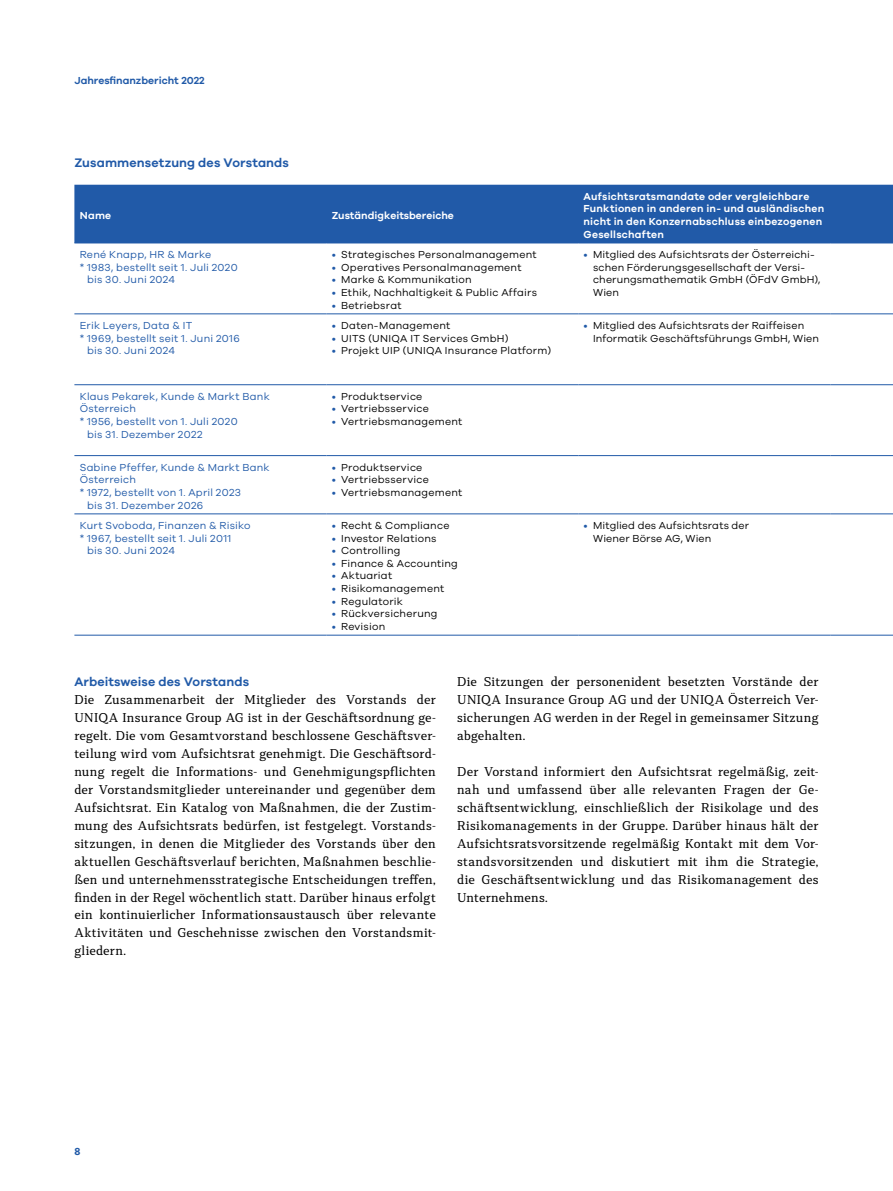
<style>
.page{position:relative;width:893px;height:1191px;background:#fff}
.page>*{position:absolute;margin:0;border:0;box-sizing:border-box;transform-origin:0 0}
.t1{font:12.75px/17.9px "Rolleston Text";letter-spacing:.01em;color:#000;text-align:justify}
.t2{font:600 12.75px "Galano";letter-spacing:.01em;color:#215aa8}
.t3{font:10.5px/12.6px "Galano";letter-spacing:.02em;color:#000}
.t4{font:10.5px "Galano";letter-spacing:.025em;color:#215aa8}
.t5{font:600 10.5px/12.6px "Galano";letter-spacing:.025em;color:#fff}
.t6{font:600 10.5px "Galano";color:#215aa8}
.t7{font:600 10.5px "Galano";color:#fff}
.s1{color:#215aa8}
</style>
<div class="page">
<div style="left:74px;top:185px;width:819px;height:58px;background:#215aa8"></div>
<hr style="left:74px;top:243px;width:252px;height:1px;background:#215aa8">
<hr style="left:326px;top:243px;width:252px;height:1px;background:#215aa8">
<hr style="left:578px;top:243px;width:252px;height:1px;background:#215aa8">
<hr style="left:830px;top:243px;width:63px;height:1px;background:#215aa8">
<hr style="left:74px;top:313px;width:252px;height:1px;background:#215aa8">
<hr style="left:326px;top:313px;width:252px;height:1px;background:#215aa8">
<hr style="left:578px;top:313px;width:252px;height:1px;background:#215aa8">
<hr style="left:830px;top:313px;width:63px;height:1px;background:#215aa8">
<hr style="left:74px;top:384px;width:252px;height:1px;background:#215aa8">
<hr style="left:326px;top:384px;width:252px;height:1px;background:#215aa8">
<hr style="left:578px;top:384px;width:252px;height:1px;background:#215aa8">
<hr style="left:830px;top:384px;width:63px;height:1px;background:#215aa8">
<hr style="left:74px;top:455px;width:252px;height:1px;background:#215aa8">
<hr style="left:326px;top:455px;width:252px;height:1px;background:#215aa8">
<hr style="left:578px;top:455px;width:252px;height:1px;background:#215aa8">
<hr style="left:830px;top:455px;width:63px;height:1px;background:#215aa8">
<hr style="left:74px;top:513px;width:252px;height:1px;background:#215aa8">
<hr style="left:326px;top:513px;width:252px;height:1px;background:#215aa8">
<hr style="left:578px;top:513px;width:252px;height:1px;background:#215aa8">
<hr style="left:830px;top:513px;width:63px;height:1px;background:#215aa8">
<hr style="left:74px;top:634px;width:252px;height:1px;background:#215aa8">
<hr style="left:326px;top:634px;width:252px;height:1px;background:#215aa8">
<hr style="left:578px;top:634px;width:252px;height:1px;background:#215aa8">
<hr style="left:830px;top:634px;width:63px;height:1px;background:#215aa8">
<p class="t6" style="left:74px;top:74px;width:132px">Jahresfinanzbericht 2022</p>
<p class="t2" style="left:74px;top:155px;width:216px">Zusammensetzung des Vorstands</p>
<p class="t5" style="left:80px;top:209px;width:33px">Name</p>
<p class="t7" style="left:332px;top:209px;width:124px">Zuständigkeitsbereiche</p>
<p class="t4" style="left:80px;top:248px;width:133px">René Knapp, HR &amp; Marke</p>
<p class="t4" style="left:80px;top:261px;width:159px">* 1983, bestellt seit 1. Juli 2020</p>
<p class="t4" style="left:87px;top:273px;width:89px">bis 30. Juni 2024</p>
<p class="t3" style="left:332px;top:248px;width:206px"><span class="s1">•</span> Strategisches Personalmanagement</p>
<p class="t3" style="left:332px;top:261px;width:191px"><span class="s1">•</span> Operatives Personalmanagement</p>
<p class="t3" style="left:332px;top:273px;width:142px"><span class="s1">•</span> Marke &amp; Kommunikation</p>
<p class="t3" style="left:332px;top:286px;width:207px"><span class="s1">•</span> Ethik, Nachhaltigkeit &amp; Public Affairs</p>
<p class="t3" style="left:332px;top:298px;width:71px"><span class="s1">•</span> Betriebsrat</p>
<p class="t4" style="left:80px;top:319px;width:114px">Erik Leyers, Data &amp; IT</p>
<p class="t4" style="left:80px;top:332px;width:162px">* 1969, bestellt seit 1. Juni 2016</p>
<p class="t4" style="left:87px;top:344px;width:89px">bis 30. Juni 2024</p>
<p class="t3" style="left:332px;top:319px;width:120px"><span class="s1">•</span> Daten-Management</p>
<p class="t3" style="left:332px;top:331px;width:178px"><span class="s1">•</span> UITS (UNIQA IT Services GmbH)</p>
<p class="t3" style="left:332px;top:344px;width:221px"><span class="s1">•</span> Projekt UIP (UNIQA Insurance Platform)</p>
<p class="t4" style="left:80px;top:390px;width:191px">Klaus Pekarek, Kunde &amp; Markt Bank</p>
<p class="t4" style="left:80px;top:403px;width:58px">Österreich</p>
<p class="t4" style="left:80px;top:415px;width:159px">* 1956, bestellt von 1. Juli 2020</p>
<p class="t4" style="left:87px;top:428px;width:117px">bis 31. Dezember 2022</p>
<p class="t3" style="left:332px;top:390px;width:92px"><span class="s1">•</span> Produktservice</p>
<p class="t3" style="left:332px;top:402px;width:99px"><span class="s1">•</span> Vertriebsservice</p>
<p class="t3" style="left:332px;top:415px;width:132px"><span class="s1">•</span> Vertriebsmanagement</p>
<p class="t4" style="left:80px;top:461px;width:191px">Sabine Pfeffer, Kunde &amp; Markt Bank</p>
<p class="t4" style="left:80px;top:473px;width:58px">Österreich</p>
<p class="t4" style="left:80px;top:486px;width:163px">* 1972, bestellt von 1. April 2023</p>
<p class="t4" style="left:87px;top:499px;width:118px">bis 31. Dezember 2026</p>
<p class="t3" style="left:332px;top:460px;width:92px"><span class="s1">•</span> Produktservice</p>
<p class="t3" style="left:332px;top:473px;width:99px"><span class="s1">•</span> Vertriebsservice</p>
<p class="t3" style="left:332px;top:486px;width:132px"><span class="s1">•</span> Vertriebsmanagement</p>
<p class="t4" style="left:80px;top:519px;width:172px">Kurt Svoboda, Finanzen &amp; Risiko</p>
<p class="t4" style="left:80px;top:532px;width:153px">* 1967, bestellt seit 1. Juli 2011</p>
<p class="t4" style="left:87px;top:544px;width:89px">bis 30. Juni 2024</p>
<p class="t3" style="left:332px;top:519px;width:119px"><span class="s1">•</span> Recht &amp; Compliance</p>
<p class="t3" style="left:332px;top:531px;width:106px"><span class="s1">•</span> Investor Relations</p>
<p class="t3" style="left:332px;top:544px;width:70px"><span class="s1">•</span> Controlling</p>
<p class="t3" style="left:332px;top:557px;width:128px"><span class="s1">•</span> Finance &amp; Accounting</p>
<p class="t3" style="left:332px;top:569px;width:62px"><span class="s1">•</span> Aktuariat</p>
<p class="t3" style="left:332px;top:582px;width:114px"><span class="s1">•</span> Risikomanagement</p>
<p class="t3" style="left:332px;top:594px;width:73px"><span class="s1">•</span> Regulatorik</p>
<p class="t3" style="left:332px;top:607px;width:107px"><span class="s1">•</span> Rückversicherung</p>
<p class="t3" style="left:332px;top:620px;width:55px"><span class="s1">•</span> Revision</p>
<p class="t5" style="left:584px;top:190px;width:242px">Aufsichtsratsmandate oder vergleichbare Funktionen in anderen in- und ausländischen nicht in den Konzernabschluss einbezogenen Gesellschaften</p>
<p class="t3" style="left:593px;top:248px;width:229px;text-indent:-9px"><span class="s1">•</span> Mitglied des Aufsichtsrats der Österreichi&shy;schen Förderungsgesellschaft der Versi&shy;cherungsmathematik GmbH (ÖFdV GmbH), Wien</p>
<p class="t3" style="left:593px;top:319px;width:227px;text-indent:-9px"><span class="s1">•</span> Mitglied des Aufsichtsrats der Raiffeisen<br>Informatik Geschäftsführungs GmbH, Wien</p>
<p class="t3" style="left:593px;top:519px;width:158px;text-indent:-9px"><span class="s1">•</span> Mitglied des Aufsichtsrats der<br>Wiener Börse AG, Wien</p>
<p class="t2" style="left:74px;top:674px;width:176px">Arbeitsweise des Vorstands</p>
<p class="t1" style="left:74px;top:691px;width:363px">Die Zusammenarbeit der Mitglieder des Vorstands der UNIQA Insurance Group AG ist in der Geschäftsordnung ge&shy;regelt. Die vom Gesamtvorstand beschlossene Geschäftsver&shy;teilung wird vom Aufsichtsrat genehmigt. Die Geschäftsord&shy;nung regelt die Informations- und Genehmigungspflichten der Vorstandsmitglieder untereinander und gegenüber dem Aufsichtsrat. Ein Katalog von Maßnahmen, die der Zustim&shy;mung des Aufsichtsrats bedürfen, ist festgelegt. Vorstands&shy;sitzungen, in denen die Mitglieder des Vorstands über den aktuellen Geschäftsverlauf berichten, Maßnahmen beschlie&shy;ßen und unternehmensstrategische Entscheidungen treffen, finden in der Regel wöchentlich statt. Darüber hinaus erfolgt ein kontinuierlicher Informationsaustausch über relevante Aktivitäten und Geschehnisse zwischen den Vorstandsmit&shy;gliedern.</p>
<p class="t1" style="left:457px;top:673px;width:363px">Die Sitzungen der personenident besetzten Vorstände der UNIQA Insurance Group AG und der UNIQA Österreich Ver&shy;sicherungen AG werden in der Regel in gemeinsamer Sitzung abgehalten.</p>
<p class="t1" style="left:457px;top:762px;width:363px">Der Vorstand informiert den Aufsichtsrat regelmäßig, zeit&shy;nah und umfassend über alle relevanten Fragen der Ge&shy;schäftsentwicklung, einschließlich der Risikolage und des Risikomanagements in der Gruppe. Darüber hinaus hält der Aufsichtsratsvorsitzende regelmäßig Kontakt mit dem Vor&shy;standsvorsitzenden und diskutiert mit ihm die Strategie, die Geschäftsentwicklung und das Risikomanagement des Unternehmens.</p>
<p class="t6" style="left:74px;top:1145px;width:7px">8</p>
</div>
